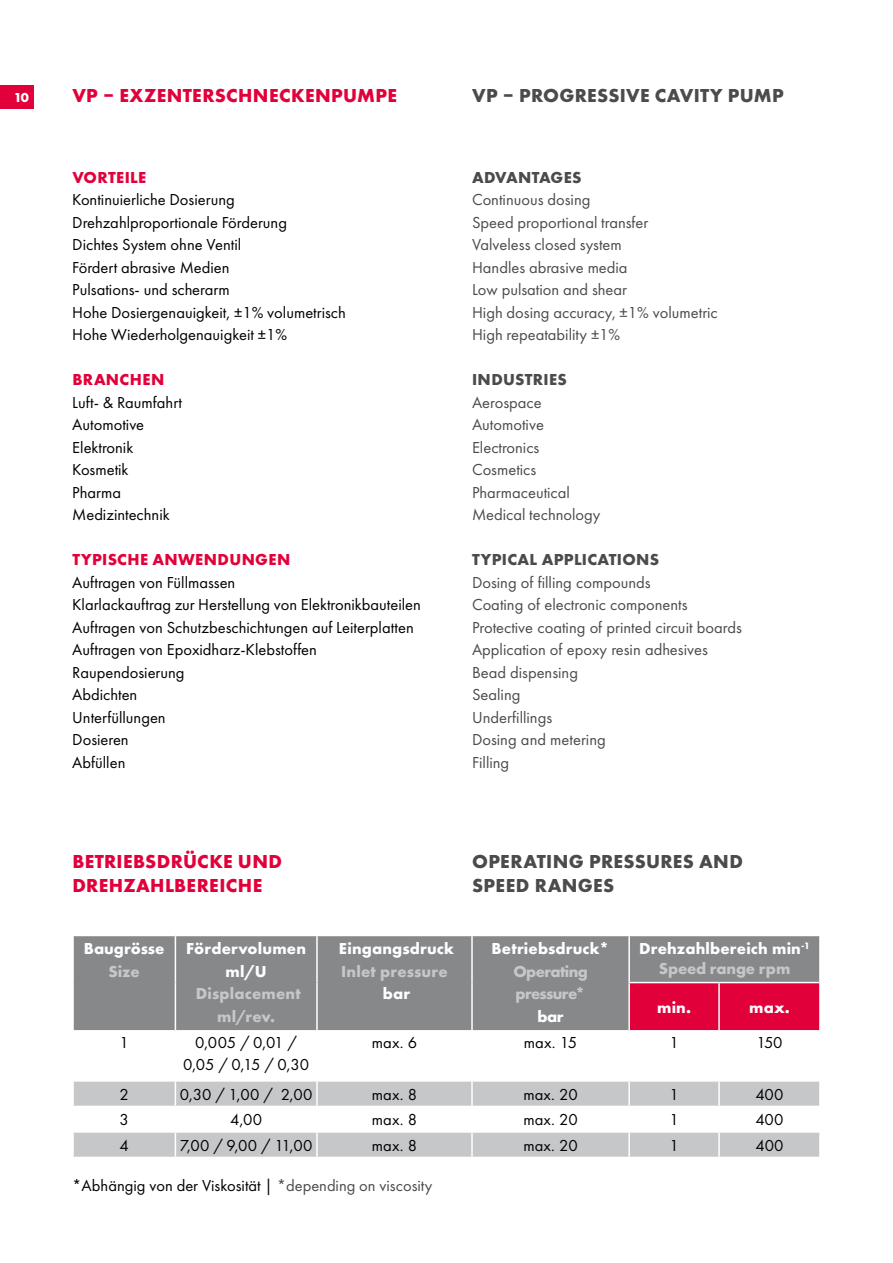
<style>
.page{position:relative;width:893px;height:1263px;background:#fff}
.page>*{position:absolute;margin:0;border:0;box-sizing:border-box;transform-origin:0 0}
.t1{font:700 19.5px/23.4px "Futura PT";letter-spacing:.02em;color:#e2003b}
.t2{font:700 19.5px/23.4px "Futura PT";letter-spacing:.015em;color:#4b4b4d}
.t3{font:16.5px/22.5px "Futura PT";color:#000}
.t4{font:16.5px/22.5px "Futura PT";color:#4b4b4d}
.t5{font:700 16.5px/22.5px "Futura PT";letter-spacing:.01em;color:#fff;text-align:center}
.t6{font:700 16.5px "Futura PT";letter-spacing:.02em;color:#4b4b4d}
.t7{font:700 16.5px/22.5px "Futura PT";letter-spacing:.005em;color:#c6c7c8;text-align:center}
.t8{font:700 16.5px "Futura PT";letter-spacing:.02em;color:#e2003b}
.t9{font:700 16.5px/22.5px "Futura PT";letter-spacing:-.04em;color:#c6c7c8}
.t10{font:700 13.5px "Futura PT";color:#fff}
.s1{color:#c6c7c8}
.s2{color:#4b4b4d}
</style>
<div class="page">
<div style="left:0;top:85px;width:34px;height:24px;background:#e2003b"></div>
<div style="left:74px;top:936px;width:745px;height:94px;background:#87888a"></div>
<div style="left:630px;top:983px;width:189px;height:47px;background:#e2003b"></div>
<svg style="left:74px;top:1082px;width:745px;height:75px;fill:#c6c7c8"></svg>
<hr style="left:718px;top:983px;width:2px;height:47px;background:#fff">
<hr style="left:175px;top:936px;width:1px;height:46px;background:#fff">
<hr style="left:316px;top:936px;width:2px;height:46px;background:#fff">
<hr style="left:471px;top:936px;width:2px;height:46px;background:#fff">
<hr style="left:628px;top:936px;width:2px;height:46px;background:#fff">
<hr style="left:175px;top:982px;width:1px;height:48px;background:#fff">
<hr style="left:316px;top:982px;width:2px;height:48px;background:#fff">
<hr style="left:471px;top:982px;width:2px;height:48px;background:#fff">
<hr style="left:628px;top:982px;width:91px;height:1px;background:#fff">
<hr style="left:628px;top:983px;width:2px;height:47px;background:#fff">
<hr style="left:719px;top:982px;width:100px;height:1px;background:#fff">
<hr style="left:316px;top:1082px;width:2px;height:24px;background:#fff">
<hr style="left:471px;top:1082px;width:2px;height:24px;background:#fff">
<hr style="left:628px;top:1082px;width:2px;height:24px;background:#fff">
<hr style="left:718px;top:1082px;width:2px;height:24px;background:#fff">
<hr style="left:72px;top:1106px;width:103px;height:1px;background:#fff">
<hr style="left:175px;top:1106px;width:142px;height:1px;background:#fff">
<hr style="left:317px;top:1106px;width:155px;height:1px;background:#fff">
<hr style="left:316px;top:1107px;width:2px;height:24px;background:#fff">
<hr style="left:472px;top:1106px;width:157px;height:1px;background:#fff">
<hr style="left:471px;top:1107px;width:2px;height:24px;background:#fff">
<hr style="left:629px;top:1106px;width:90px;height:1px;background:#fff">
<hr style="left:628px;top:1107px;width:2px;height:24px;background:#fff">
<hr style="left:719px;top:1106px;width:102px;height:1px;background:#fff">
<hr style="left:718px;top:1107px;width:2px;height:24px;background:#fff">
<hr style="left:72px;top:1131px;width:103px;height:2px;background:#fff">
<hr style="left:175px;top:1131px;width:142px;height:2px;background:#fff">
<svg style="left:175px;top:1082px;width:1px;height:75px"></svg>
<hr style="left:317px;top:1131px;width:155px;height:2px;background:#fff">
<hr style="left:316px;top:1133px;width:2px;height:24px;background:#fff">
<hr style="left:472px;top:1131px;width:157px;height:2px;background:#fff">
<hr style="left:471px;top:1133px;width:2px;height:24px;background:#fff">
<hr style="left:629px;top:1131px;width:90px;height:2px;background:#fff">
<hr style="left:628px;top:1133px;width:2px;height:24px;background:#fff">
<hr style="left:719px;top:1131px;width:102px;height:2px;background:#fff">
<hr style="left:718px;top:1133px;width:2px;height:24px;background:#fff">
<p class="t10" style="left:14px;top:89px;width:17px">10</p>
<p class="t1" style="left:72px;top:84px;width:326px">VP – EXZENTERSCHNECKENPUMPE</p>
<p class="t2" style="left:472px;top:84px;width:313px">VP – PROGRESSIVE CAVITY PUMP</p>
<p class="t8" style="left:72px;top:167px;width:75px">VORTEILE</p>
<p class="t3" style="left:72px;top:188px;width:275px">Kontinuierliche Dosierung<br>Drehzahlproportionale Förderung<br>Dichtes System ohne Ventil<br>Fördert abrasive Medien<br>Pulsations- und scherarm<br>Hohe Dosiergenauigkeit, ±1% volumetrisch<br>Hohe Wiederholgenauigkeit ±1%</p>
<p class="t8" style="left:72px;top:369px;width:94px">BRANCHEN</p>
<p class="t3" style="left:72px;top:391px;width:111px">Luft- &amp; Raumfahrt<br>Automotive<br>Elektronik<br>Kosmetik<br>Pharma<br>Medizintechnik</p>
<p class="t8" style="left:72px;top:549px;width:219px">TYPISCHE ANWENDUNGEN</p>
<p class="t3" style="left:72px;top:571px;width:350px">Auftragen von Füllmassen<br>Klarlackauftrag zur Herstellung von Elektronikbauteilen<br>Auftragen von Schutzbeschichtungen auf Leiterplatten<br>Auftragen von Epoxidharz-Klebstoffen<br>Raupendosierung<br>Abdichten<br>Unterfüllungen<br>Dosieren<br>Abfüllen</p>
<p class="t6" style="left:472px;top:167px;width:111px">ADVANTAGES</p>
<p class="t4" style="left:472px;top:188px;width:247px">Continuous dosing<br>Speed proportional transfer<br>Valveless closed system<br>Handles abrasive media<br>Low pulsation and shear<br>High dosing accuracy, ±1% volumetric<br>High repeatability ±1%</p>
<p class="t6" style="left:472px;top:369px;width:96px">INDUSTRIES</p>
<p class="t4" style="left:472px;top:391px;width:130px">Aerospace<br>Automotive<br>Electronics<br>Cosmetics<br>Pharmaceutical<br>Medical technology</p>
<p class="t6" style="left:472px;top:549px;width:189px">TYPICAL APPLICATIONS</p>
<p class="t4" style="left:472px;top:571px;width:271px">Dosing of filling compounds<br>Coating of electronic components<br>Protective coating of printed circuit boards<br>Application of epoxy resin adhesives<br>Bead dispensing<br>Sealing<br>Underfillings<br>Dosing and metering<br>Filling</p>
<p class="t1" style="left:72px;top:849px;width:211px">BETRIEBSDRÜCKE UND<br>DREHZAHLBEREICHE</p>
<p class="t2" style="left:472px;top:849px;width:272px">OPERATING PRESSURES AND<br>SPEED RANGES</p>
<p class="t5" style="left:84px;top:937px;width:82px">Baugrösse</p>
<p class="t7" style="left:108px;top:959px;width:33px">Size</p>
<p class="t5" style="left:186px;top:937px;width:121px">Fördervolumen ml/U</p>
<p class="t7" style="left:196px;top:982px;width:107px">Displacement ml/rev.</p>
<p class="t5" style="left:339px;top:937px;width:117px">Eingangsdruck</p>
<p class="t7" style="left:341px;top:959px;width:108px">Inlet pressure</p>
<p class="t5" style="left:383px;top:982px;width:29px">bar</p>
<p class="t5" style="left:491px;top:937px;width:120px">Betriebsdruck*</p>
<p class="t9" style="left:513px;top:959px;width:76px">Operating pressure*</p>
<p class="t5" style="left:537px;top:1004px;width:28px">bar</p>
<p class="t5" style="left:639px;top:938px;width:173px;line-height:19.5px">Drehzahlbereich min<sup>-1<br></sup><span class="s1">Speed range rpm</span></p>
<p class="t5" style="left:657px;top:996px;width:36px">min.</p>
<p class="t5" style="left:749px;top:996px;width:42px">max.</p>
<p class="t3" style="left:120px;top:1031px;width:11px">1</p>
<p class="t3" style="left:183px;top:1031px;width:128px;text-align:center">0,005 / 0,01 /<br>0,05 / 0,15 / 0,30</p>
<p class="t3" style="left:372px;top:1031px;width:47px">max. 6</p>
<p class="t3" style="left:524px;top:1031px;width:55px">max. 15</p>
<p class="t3" style="left:669px;top:1031px;width:11px">1</p>
<p class="t3" style="left:756px;top:1031px;width:28px">150</p>
<p class="t3" style="left:120px;top:1083px;width:11px">2</p>
<p class="t3" style="left:180px;top:1083px;width:134px">0,30 / 1,00 / 2,00</p>
<p class="t3" style="left:372px;top:1083px;width:47px">max. 8</p>
<p class="t3" style="left:523px;top:1083px;width:56px">max. 20</p>
<p class="t3" style="left:669px;top:1083px;width:11px">1</p>
<p class="t3" style="left:756px;top:1083px;width:29px">400</p>
<p class="t3" style="left:120px;top:1109px;width:11px">3</p>
<p class="t3" style="left:230px;top:1109px;width:34px">4,00</p>
<p class="t3" style="left:372px;top:1109px;width:47px">max. 8</p>
<p class="t3" style="left:523px;top:1109px;width:56px">max. 20</p>
<p class="t3" style="left:669px;top:1109px;width:11px">1</p>
<p class="t3" style="left:756px;top:1109px;width:29px">400</p>
<p class="t3" style="left:120px;top:1134px;width:11px">4</p>
<p class="t3" style="left:180px;top:1134px;width:134px">7,00 / 9,00 / 11,00</p>
<p class="t3" style="left:372px;top:1134px;width:47px">max. 8</p>
<p class="t3" style="left:523px;top:1134px;width:56px">max. 20</p>
<p class="t3" style="left:669px;top:1134px;width:11px">1</p>
<p class="t3" style="left:756px;top:1134px;width:29px">400</p>
<p class="t3" style="left:72px;top:1174px;width:362px">*Abhängig von der Viskosität | <span class="s2">*depending on viscosity</span></p>
</div>
